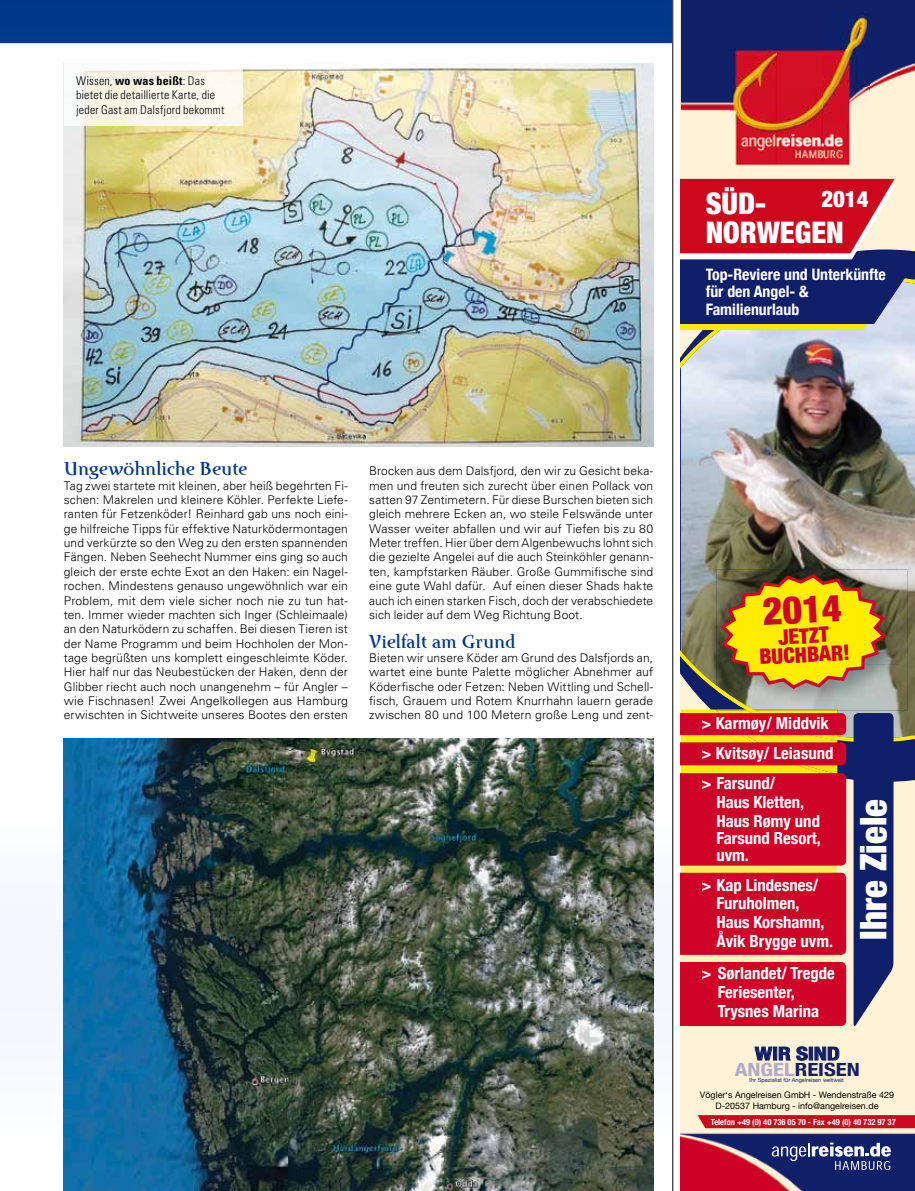
<style>
.page{position:relative;width:915px;height:1191px;background:#fff}
.page>*{position:absolute;margin:0;border:0;box-sizing:border-box;transform-origin:0 0}
.t1{font:900 condensed 37.8px "Helvetica Neue";color:#ce0327}
.t2{font:900 condensed 36.6px "Helvetica Neue";color:#fff}
.t3{font:900 condensed 29.7px/29.7px "Helvetica Neue";color:#fff}
.t4{font:900 condensed 22.65px "Helvetica Neue";color:#fff}
.t5{font:900 condensed 21.3px/18.9px "Helvetica Neue";color:#ce0327;text-align:center}
.t6{font:500 21px "Runa Serif Pro";letter-spacing:-.015em;color:#00378b}
.t7{font:700 condensed 18.15px/15.5px "Helvetica Neue";color:#101f69;text-align:center;scale:1.25 1}
.t8{font:700 condensed 16.65px/18.8px "Helvetica Neue";color:#fff}
.t9{font:700 condensed 15.75px/17.4px "Helvetica Neue";color:#fff}
.t10{font:300 12px/14.4px "Univers LT Std";letter-spacing:.01em;color:#000;text-align:justify}
.t11{font:300 condensed 12px/14.4px "Univers LT Std";letter-spacing:.015em;color:#000}
.t12{font:9px/10.8px "Helvetica Neue";color:#000;text-align:center}
.t13{font:700 condensed 8.4px "Helvetica Neue";color:#fff}
.t14{font:5.7px "Helvetica Neue";color:#101f69}
.s1{font-weight:700}
.s2{color:#b0aac9}
</style>
<div class="page">
<div style="left:0;top:0;width:914px;height:1191px;background:#00398c"></div>
<div style="left:0;top:43px;width:672px;height:1148px;background:#fff"></div>
<div style="left:672px;top:0;width:242px;height:1191px;background:#fff"></div>
<hr style="left:672px;top:0;width:1px;height:1191px;background:#000">
<img style="left:64px;top:64px;width:589px;height:382px">
<img style="left:64px;top:739px;width:589px;height:452px">
<svg style="left:64px;top:64px;width:178px;height:62px;background:#f9f7ed"></svg>
<div style="left:680px;top:0;width:234px;height:1191px;background:#fff3d7"></div>
<img style="left:680px;top:0;width:234px;height:111px">
<img style="left:680px;top:1128px;width:234px;height:63px">
<img style="left:680px;top:330px;width:234px;height:412px">
<svg style="left:680px;top:179px;width:234px;height:151px;background:#863b59"></svg>
<svg style="left:697px;top:1115px;width:217px;height:13px;background:#ce0d23"></svg>
<svg style="left:754px;top:1046px;width:85px;height:15px"></svg>
<img style="left:716px;top:569px;width:190px;height:92px">
<img style="left:716px;top:661px;width:190px;height:49px">
<img style="left:716px;top:685px;width:37px;height:24px">
<svg style="left:717px;top:571px;width:171px;height:120px;background:#c7ae22"></svg>
<svg style="left:853px;top:713px;width:40px;height:313px;background:#273473"></svg>
<svg style="left:771px;top:1142px;width:119px;height:28px;background:#4e598f"></svg>
<img style="left:730px;top:12px;width:139px;height:154px">
<svg style="left:680px;top:709px;width:165px;height:317px;background:#d21b29"></svg>
<p class="t11" style="left:76px;top:73px;width:150px">Wissen, <span class="s1">wo was beißt</span>: Das bietet die detaillierte Karte, die jeder Gast am Dalsfjord bekommt</p>
<h3 class="t3" style="left:705px;top:188px;width:140px">SÜD-<br>NORWEGEN</h3>
<h3 class="t4" style="left:821px;top:185px;width:49px">2014</h3>
<h3 class="t9" style="left:705px;top:265px;width:182px">Top-Reviere und Unterkünfte für den Angel- &amp;<br>Familienurlaub</h3>
<h3 class="t6" style="left:64px;top:457px;width:185px">Ungewöhnliche Beute</h3>
<p class="t10" style="left:64px;top:478px;width:285px">Tag zwei startete mit kleinen, aber heiß begehrten Fi&shy;schen: Makrelen und kleinere Köhler. Perfekte Liefe&shy;ranten für Fetzenköder! Reinhard gab uns noch eini&shy;ge hilfreiche Tipps für effektive Naturködermontagen und verkürzte so den Weg zu den ersten spannenden Fängen. Neben Seehecht Nummer eins ging so auch gleich der erste echte Exot an den Haken: ein Nagel&shy;rochen. Mindestens genauso ungewöhnlich war ein Problem, mit dem viele sicher noch nie zu tun hat&shy;ten. Immer wieder machten sich Inger (Schleimaale) an den Naturködern zu schaffen. Bei diesen Tieren ist der Name Programm und beim Hochholen der Mon&shy;tage begrüßten uns komplett eingeschleimte Köder.<br>Hier half nur das Neubestücken der Haken, denn der Glibber riecht auch noch unangenehm – für Angler – wie Fischnasen! Zwei Angelkollegen aus Hamburg erwischten in Sichtweite unseres Bootes den ersten</p>
<p class="t10" style="left:369px;top:464px;width:285px">Brocken aus dem Dalsfjord, den wir zu Gesicht beka&shy;men und freuten sich zurecht über einen Pollack von satten 97 Zentimetern. Für diese Burschen bieten sich gleich mehrere Ecken an, wo steile Felswände unter Wasser weiter abfallen und wir auf Tiefen bis zu 80<br>Meter treffen. Hier über dem Algenbewuchs lohnt sich die gezielte Angelei auf die auch Steinköhler genann&shy;ten, kampfstarken Räuber. Große Gummifische sind eine gute Wahl dafür. Auf einen dieser Shads hakte auch ich einen starken Fisch, doch der verabschiedete sich leider auf dem Weg Richtung Boot.</p>
<h3 class="t6" style="left:369px;top:629px;width:148px">Vielfalt am Grund</h3>
<p class="t10" style="left:369px;top:650px;width:285px">Bieten wir unsere Köder am Grund des Dalsfjords an, wartet eine bunte Palette möglicher Abnehmer auf Köderfische oder Fetzen: Neben Wittling und Schell&shy;fisch, Grauem und Rotem Knurrhahn lauern gerade zwischen 80 und 100 Metern große Leng und zent-</p>
<h1 class="t1" style="left:761px;top:588px;width:80px;rotate:-3deg">2014</h1>
<h3 class="t5" style="left:757px;top:628px;width:92px;rotate:-3deg">JETZT<br>BUCHBAR!</h3>
<h3 class="t8" style="left:701px;top:708px;width:133px;line-height:30px">&gt; Karmøy/ Middvik &gt; Kvitsøy/ Leiasund &gt; Farsund/</h3>
<h3 class="t8" style="left:716px;top:792px;width:105px">Haus Kletten,<br>Haus Rømy und</h3>
<h3 class="t8" style="left:716px;top:829px;width:106px;line-height:17px">Farsund Resort, uvm.</h3>
<h3 class="t8" style="left:716px;top:875px;width:118px;text-indent:-15px">&gt; Kap Lindesnes/<br>Furuholmen,<br>Haus Korshamn,<br>Åvik Brygge uvm.</h3>
<h3 class="t8" style="left:717px;top:964px;width:119px;text-indent:-16px">&gt; Sørlandet/ Tregde<br>Feriesenter,<br>Trysnes Marina</h3>
<h2 class="t2" style="left:850px;top:939px;width:142px;rotate:-90deg">Ihre Ziele</h2>
<h3 class="t7" style="left:734px;top:1045px;width:101px">WIR SIND<br><span class="s2">ANGEL</span>REISEN</h3>
<p class="t14" style="left:749px;top:1076px;width:96px">Ihr Spezialist für Angelreisen weltweit</p>
<p class="t12" style="left:699px;top:1089px;width:195px">Vögler‘s Angelreisen GmbH - Wendenstraße 429<br>D-20537 Hamburg - info@angelreisen.de</p>
<p class="t13" style="left:710px;top:1116px;width:186px">Telefon +49 (0) 40 736 05 70 - Fax +49 (0) 40 732 97 37</p>
</div>
